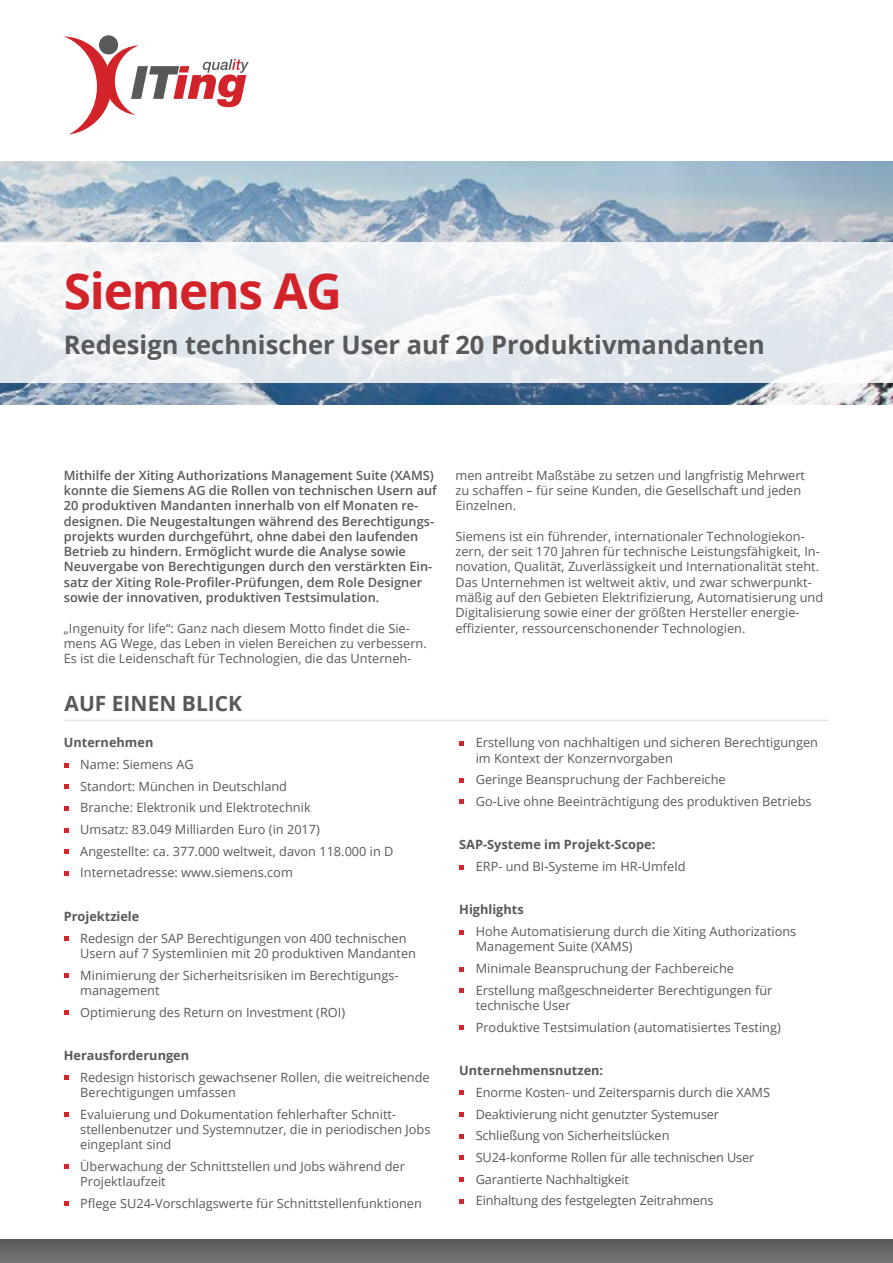
<style>
.page{position:relative;width:893px;height:1263px;background:#fff}
.page>*{position:absolute;margin:0;border:0;box-sizing:border-box;transform-origin:0 0}
.t1{font:700 49.5px "Open Sans";letter-spacing:-.025em;color:#d2232a}
.t2{font:700 25.5px "Open Sans";color:#58595b}
.t3{font:700 21px "Open Sans";color:#58595b}
.t4{font:12.75px/15.3px "Open Sans";color:#58595b}
.t5{font:600 12.75px/15.3px "Open Sans";color:#58595b}
.t6{font:700 12.75px "Open Sans";color:#58595b}
</style>
<div class="page">
<svg style="left:64px;top:36px;width:185px;height:99px"></svg>
<img style="left:0;top:162px;width:893px;height:243px">
<svg style="left:0;top:242px;width:893px;height:141px;fill:#eaeef2"></svg>
<div style="left:0;top:1239px;width:893px;height:24px;background:linear-gradient(to right,#67686b,#67686b)"></div>
<svg style="left:64px;top:763px;width:4px;height:4px"></svg>
<svg style="left:64px;top:784px;width:4px;height:5px"></svg>
<svg style="left:64px;top:806px;width:4px;height:5px"></svg>
<svg style="left:64px;top:828px;width:4px;height:4px"></svg>
<svg style="left:64px;top:849px;width:4px;height:5px"></svg>
<svg style="left:64px;top:871px;width:4px;height:5px"></svg>
<svg style="left:64px;top:936px;width:4px;height:5px"></svg>
<svg style="left:64px;top:973px;width:4px;height:5px"></svg>
<svg style="left:64px;top:1010px;width:4px;height:5px"></svg>
<svg style="left:64px;top:1075px;width:4px;height:5px"></svg>
<svg style="left:64px;top:1112px;width:4px;height:5px"></svg>
<svg style="left:64px;top:1164px;width:4px;height:5px"></svg>
<svg style="left:64px;top:1201px;width:4px;height:5px"></svg>
<svg style="left:459px;top:741px;width:5px;height:5px"></svg>
<svg style="left:459px;top:778px;width:5px;height:5px"></svg>
<svg style="left:459px;top:800px;width:5px;height:4px"></svg>
<svg style="left:459px;top:865px;width:5px;height:4px"></svg>
<svg style="left:459px;top:930px;width:5px;height:4px"></svg>
<svg style="left:459px;top:967px;width:5px;height:4px"></svg>
<svg style="left:459px;top:988px;width:5px;height:5px"></svg>
<svg style="left:459px;top:1025px;width:5px;height:5px"></svg>
<svg style="left:459px;top:1090px;width:5px;height:5px"></svg>
<svg style="left:459px;top:1112px;width:5px;height:5px"></svg>
<svg style="left:459px;top:1134px;width:5px;height:4px"></svg>
<svg style="left:459px;top:1155px;width:5px;height:5px"></svg>
<svg style="left:459px;top:1177px;width:5px;height:5px"></svg>
<svg style="left:459px;top:1199px;width:5px;height:4px"></svg>
<hr style="left:65px;top:720px;width:764px;height:1px;background:#e6e7e8">
<h1 class="t1" style="left:64px;top:256px;width:280px">Siemens AG</h1>
<h2 class="t2" style="left:64px;top:327px;width:703px">Redesign technischer User auf 20 Produktivmandanten</h2>
<p class="t5" style="left:64px;top:467px;width:374px">Mithilfe der Xiting Authorizations Management Suite (XAMS) konnte die Siemens AG die Rollen von technischen Usern auf 20 produktiven Mandanten innerhalb von elf Monaten re&shy;designen. Die Neugestaltungen während des Berechtigungs&shy;projekts wurden durchgeführt, ohne dabei den laufenden Betrieb zu hindern. Ermöglicht wurde die Analyse sowie Neuvergabe von Berechtigungen durch den verstärkten Ein&shy;satz der Xiting Role-Profiler-Prüfungen, dem Role Designer sowie der innovativen, produktiven Testsimulation.</p>
<p class="t4" style="left:64px;top:620px;width:365px">„Ingenuity for life“: Ganz nach diesem Motto findet die Sie&shy;mens AG Wege, das Leben in vielen Bereichen zu verbessern.<br>Es ist die Leidenschaft für Technologien, die das Unterneh-</p>
<h3 class="t3" style="left:65px;top:689px;width:179px">AUF EINEN BLICK</h3>
<p class="t6" style="left:64px;top:734px;width:91px">Unternehmen</p>
<p class="t4" style="left:80px;top:753px;width:315px;line-height:21.8px">Name: Siemens AG<br>Standort: München in Deutschland<br>Branche: Elektronik und Elektrotechnik<br>Umsatz: 83.049 Milliarden Euro (in 2017)<br>Angestellte: ca. 377.000 weltweit, davon 118.000 in D Internetadresse: www.siemens.com</p>
<p class="t6" style="left:64px;top:907px;width:77px">Projektziele</p>
<p class="t4" style="left:80px;top:930px;width:337px">Redesign der SAP Berechtigungen von 400 technischen<br>Usern auf 7 Systemlinien mit 20 produktiven Mandanten</p>
<p class="t4" style="left:80px;top:967px;width:320px">Minimierung der Sicherheitsrisiken im Berechtigungs&shy;management</p>
<p class="t4" style="left:80px;top:1004px;width:266px">Optimierung des Return on Investment (ROI)</p>
<p class="t6" style="left:64px;top:1046px;width:127px">Herausforderungen</p>
<p class="t4" style="left:80px;top:1069px;width:351px">Redesign historisch gewachsener Rollen, die weitreichende<br>Berechtigungen umfassen</p>
<p class="t4" style="left:80px;top:1106px;width:352px">Evaluierung und Dokumentation fehlerhafter Schnitt&shy;stellenbenutzer und Systemnutzer, die in periodischen Jobs eingeplant sind</p>
<p class="t4" style="left:80px;top:1158px;width:326px">Überwachung der Schnittstellen und Jobs während der<br>Projektlaufzeit</p>
<p class="t4" style="left:80px;top:1195px;width:343px">Pflege SU24-Vorschlagswerte für Schnittstellenfunktionen</p>
<p class="t4" style="left:455px;top:467px;width:351px">men antreibt Maßstäbe zu setzen und langfristig Mehrwert zu schaffen – für seine Kunden, die Gesellschaft und jeden<br>Einzelnen.</p>
<p class="t4" style="left:455px;top:528px;width:369px">Siemens ist ein führender, internationaler Technologiekon&shy;zern, der seit 170 Jahren für technische Leistungsfähigkeit, In&shy;novation, Qualität, Zuverlässigkeit und Internationalität steht.<br>Das Unternehmen ist weltweit aktiv, und zwar schwerpunkt&shy;mäßig auf den Gebieten Elektrifizierung, Automatisierung und Digitalisierung sowie einer der größten Hersteller energie&shy;effizienter, ressourcenschonender Technologien.</p>
<p class="t4" style="left:476px;top:735px;width:344px">Erstellung von nachhaltigen und sicheren Berechtigungen im Kontext der Konzernvorgaben</p>
<p class="t4" style="left:476px;top:768px;width:337px;line-height:21.8px">Geringe Beanspruchung der Fachbereiche<br>Go-Live ohne Beeinträchtigung des produktiven Betriebs</p>
<p class="t6" style="left:459px;top:836px;width:198px">SAP-Systeme im Projekt-Scope:</p>
<p class="t4" style="left:476px;top:858px;width:211px">ERP- und BI-Systeme im HR-Umfeld</p>
<p class="t6" style="left:459px;top:901px;width:66px">Highlights</p>
<p class="t4" style="left:476px;top:923px;width:322px">Hohe Automatisierung durch die Xiting Authorizations<br>Management Suite (XAMS)</p>
<p class="t4" style="left:476px;top:957px;width:298px;line-height:21.8px">Minimale Beanspruchung der Fachbereiche<br>Erstellung maßgeschneiderter Berechtigungen für</p>
<p class="t4" style="left:476px;top:994px;width:307px;line-height:21.8px">technische User<br>Produktive Testsimulation (automatisiertes Testing)</p>
<p class="t6" style="left:459px;top:1061px;width:145px">Unternehmensnutzen:</p>
<p class="t4" style="left:476px;top:1081px;width:296px;line-height:21.8px">Enorme Kosten- und Zeitersparnis durch die XAMS Deaktivierung nicht genutzter Systemuser Schließung von Sicherheitslücken<br>SU24-konforme Rollen für alle technischen User Garantierte Nachhaltigkeit<br>Einhaltung des festgelegten Zeitrahmens</p>
</div>
